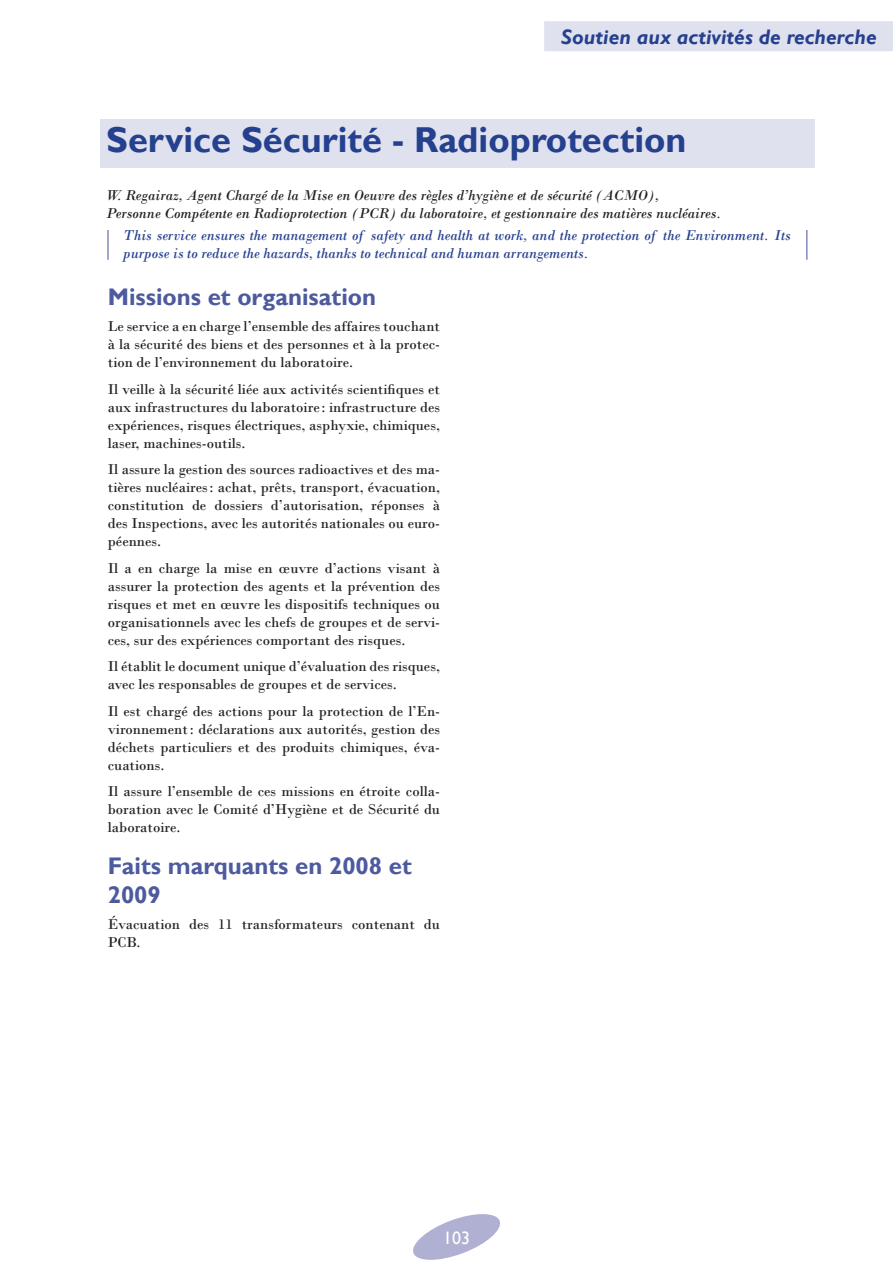
<style>
.page{position:relative;width:893px;height:1263px;background:#fff}
.page>*{position:absolute;margin:0;border:0;box-sizing:border-box;transform-origin:0 0}
.t1{font:700 36px "Gill Sans";color:#25408f}
.t2{font:700 24px/28.8px "Gill Sans";color:#4d5a9e}
.t3{font:italic 700 21px "Gill Sans";color:#25408f}
.t4{font:18px "Gill Sans";color:#fff}
.t5{font:15px/18px "Bodoni";color:#231f20;text-align:justify}
.t6{font:italic 15px/18px "Bodoni";color:#231f20}
.t7{font:italic 15px/18px "Bodoni";color:#25408f}
</style>
<div class="page">
<svg style="left:413px;top:1214px;width:87px;height:46px"></svg>
<div style="left:544px;top:21px;width:349px;height:30px;background:#e0e1ee"></div>
<div style="left:100px;top:119px;width:714px;height:49px;background:#e0e1ee"></div>
<hr style="left:107px;top:230px;width:2px;height:30px;background:#8688ba">
<hr style="left:806px;top:230px;width:2px;height:30px;background:#8688ba">
<h3 class="t3" style="left:561px;top:24px;width:317px">Soutien aux activités de recherche</h3>
<h1 class="t1" style="left:106px;top:119px;width:582px">Service Sécurité - Radioprotection</h1>
<p class="t6" style="left:106px;top:186px;width:616px">W. Regairaz, Agent Chargé de la Mise en Oeuvre des règles d’hygiène et de sécurité (ACMO),<br>Personne Compétente en Radioprotection (PCR) du laboratoire, et gestionnaire des matières nucléaires.</p>
<p class="t7" style="left:123px;top:227px;width:669px">This service ensures the management of safety and health at work, and the protection of the Environment. Its purpose is to reduce the hazards, thanks to technical and human arrangements.</p>
<h2 class="t2" style="left:108px;top:283px;width:270px">Missions et organisation</h2>
<p class="t5" style="left:108px;top:317px;width:334px">Le service a en charge l’ensemble des affaires touchant à la sécurité des biens et des personnes et à la protec&shy;tion de l’environnement du laboratoire.</p>
<p class="t5" style="left:108px;top:380px;width:334px">Il veille à la sécurité liée aux activités scientifiques et aux infrastructures du laboratoire : infrastructure des expériences, risques électriques, asphyxie, chimiques, laser, machines-outils.</p>
<p class="t5" style="left:108px;top:460px;width:334px">Il assure la gestion des sources radioactives et des ma&shy;tières nucléaires: achat, prêts, transport, évacuation, constitution de dossiers d’autorisation, réponses à des Inspections, avec les autorités nationales ou euro&shy;péennes.</p>
<p class="t5" style="left:108px;top:559px;width:334px">Il a en charge la mise en œuvre d’actions visant à assurer la protection des agents et la prévention des risques et met en œuvre les dispositifs techniques ou organisationnels avec les chefs de groupes et de servi&shy;ces, sur des expériences comportant des risques.</p>
<p class="t5" style="left:108px;top:657px;width:334px">Il établit le document unique d’évaluation des risques, avec les responsables de groupes et de services.</p>
<p class="t5" style="left:108px;top:702px;width:334px">Il est chargé des actions pour la protection de l’En&shy;vironnement: déclarations aux autorités, gestion des déchets particuliers et des produits chimiques, éva&shy;cuations.</p>
<p class="t5" style="left:108px;top:782px;width:334px">Il assure l’ensemble de ces missions en étroite colla&shy;boration avec le Comité d’Hygiène et de Sécurité du laboratoire.</p>
<h2 class="t2" style="left:108px;top:852px;width:305px">Faits marquants en 2008 et<br>2009</h2>
<p class="t5" style="left:108px;top:915px;width:334px">Évacuation des 11 transformateurs contenant du<br>PCB.</p>
<p class="t4" style="left:443px;top:1227px;width:28px">103</p>
</div>
